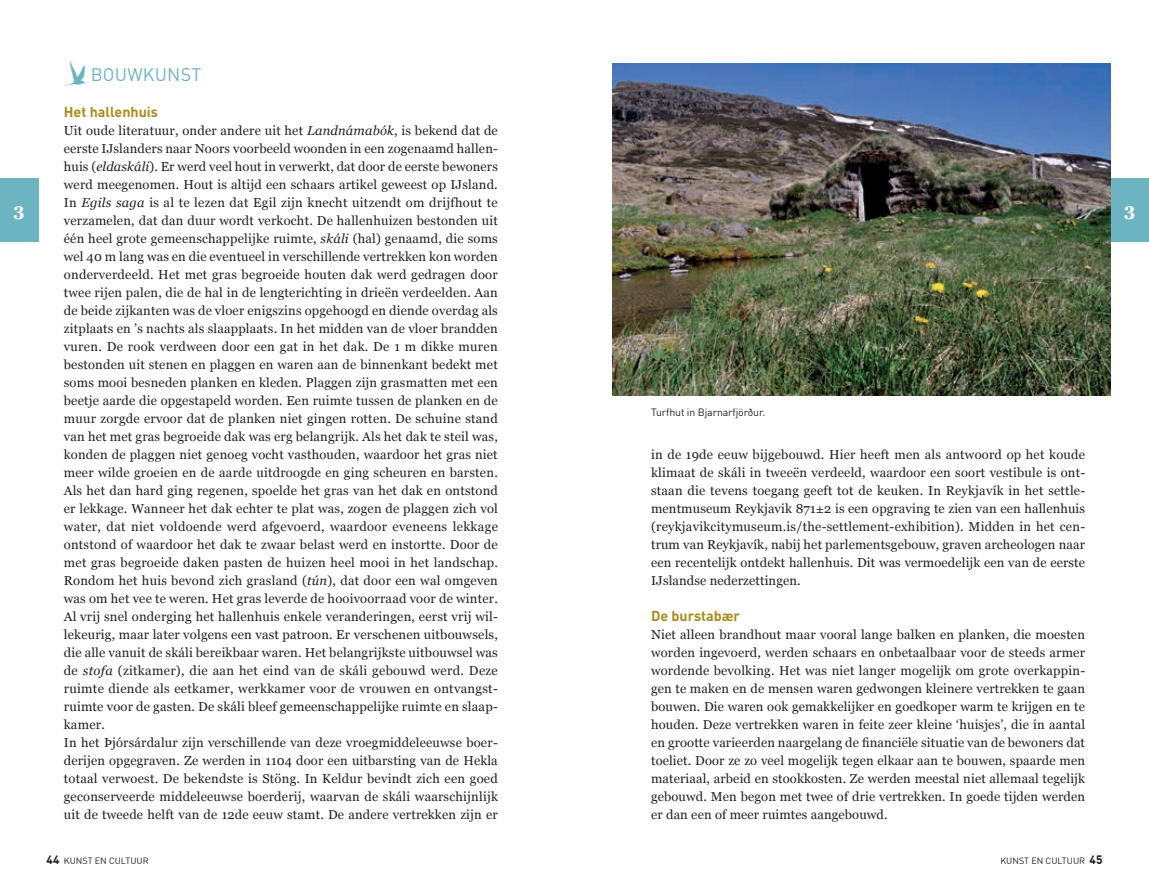
<style>
.page{position:relative;width:1149px;height:893px;background:#fff}
.page>*{position:absolute;margin:0;border:0;box-sizing:border-box;transform-origin:0 0}
.t1{font:18px "DIN Pro";letter-spacing:.01em;color:#6db4c2}
.t2{font:700 18px "Georgia";color:#fff}
.t3{font:700 14.25px "DIN Pro";color:#ab8a1b}
.t4{font:12.9px/18px "Georgia";letter-spacing:.015em;color:#231f20;text-align:justify}
.t5{font:700 12px "DIN Round Offc";color:#231f20}
.t6{font:10.5px "DIN Pro";letter-spacing:-.01em;color:#231f20}
.t7{font:9px "DIN Round Offc";color:#231f20}
.s1{font-family:"Dominicus";font-size:36px}
.s2{font-style:italic}
.s3{font-weight:700;font-size:12px}
</style>
<div class="page">
<div style="left:1110px;top:179px;width:38px;height:63px;background:#6db4c2"></div>
<div style="left:0;top:179px;width:38px;height:63px;background:#6db4c2"></div>
<img style="left:612px;top:64px;width:498px;height:331px">
<h1 class="t1" style="left:64px;top:60px;width:139px"><span class="s1">?</span> BOUWKUNST</h1>
<p class="t3" style="left:64px;top:100px;width:96px">Het hallenhuis</p>
<p class="t4" style="left:64px;top:122px;width:435px;text-align:left">Uit oude literatuur, onder andere uit het <span class="s2">Landnámabók</span>, is bekend dat de eerste IJslanders naar Noors voorbeeld woonden in een zogenaamd hallen&shy;huis (<span class="s2">eldaskáli</span>). Er werd veel hout in verwerkt, dat door de eerste bewoners werd meegenomen. Hout is altijd een schaars artikel geweest op IJsland.<br>In <span class="s2">Egils saga</span> is al te lezen dat Egil zijn knecht uitzendt om drijfhout te verzamelen, dat dan duur wordt verkocht. De hallenhuizen bestonden uit één heel grote gemeenschappelijke ruimte, <span class="s2">skáli</span> (hal) genaamd, die soms wel 40 m lang was en die eventueel in verschillende vertrekken kon worden onderverdeeld. Het met gras begroeide houten dak werd gedragen door twee rijen palen, die de hal in de lengterichting in drieën verdeelden. Aan de beide zijkanten was de vloer enigszins opgehoogd en diende overdag als zitplaats en ’s nachts als slaapplaats. In het midden van de vloer brandden vuren. De rook verdween door een gat in het dak. De 1 m dikke muren bestonden uit stenen en plaggen en waren aan de binnenkant bedekt met soms mooi besneden planken en kleden. Plaggen zijn grasmatten met een beetje aarde die opgestapeld worden. Een ruimte tussen de planken en de muur zorgde ervoor dat de planken niet gingen rotten. De schuine stand van het met gras begroeide dak was erg belangrijk. Als het dak te steil was, konden de plaggen niet genoeg vocht vasthouden, waardoor het gras niet meer wilde groeien en de aarde uitdroogde en ging scheuren en barsten.<br>Als het dan hard ging regenen, spoelde het gras van het dak en ontstond er lekkage. Wanneer het dak echter te plat was, zogen de plaggen zich vol water, dat niet voldoende werd afgevoerd, waardoor eveneens lekkage ontstond of waardoor het dak te zwaar belast werd en instortte. Door de met gras begroeide daken pasten de huizen heel mooi in het landschap.<br>Rondom het huis bevond zich grasland (<span class="s2">tún</span>), dat door een wal omgeven was om het vee te weren. Het gras leverde de hooivoorraad voor de winter.<br>Al vrij snel onderging het hallenhuis enkele veranderingen, eerst vrij wil&shy;lekeurig, maar later volgens een vast patroon. Er verschenen uitbouwsels, die alle vanuit de skáli bereikbaar waren. Het belangrijkste uitbouwsel was de <span class="s2">stofa</span> (zitkamer), die aan het eind van de skáli gebouwd werd. Deze ruimte diende als eetkamer, werkkamer voor de vrouwen en ontvangst&shy;ruimte voor de gasten. De skáli bleef gemeenschappelijke ruimte en slaap&shy;kamer.<br>In het Þjórsárdalur zijn verschillende van deze vroegmiddeleeuwse boer&shy;derijen opgegraven. Ze werden in 1104 door een uitbarsting van de Hekla totaal verwoest. De bekendste is Stöng. In Keldur bevindt zich een goed geconserveerde middeleeuwse boerderij, waarvan de skáli waarschijnlijk uit de tweede helft van de 12de eeuw stamt. De andere vertrekken zijn er</p>
<h1 class="t2" style="left:14px;top:198px;width:13px">3</h1>
<h1 class="t2" style="left:1123px;top:198px;width:13px">3</h1>
<p class="t6" style="left:651px;top:404px;width:116px">Turfhut in Bjarnarfjörður.</p>
<p class="t4" style="left:651px;top:446px;width:435px">in de 19de eeuw bijgebouwd. Hier heeft men als antwoord op het koude klimaat de skáli in tweeën verdeeld, waardoor een soort vestibule is ont&shy;staan die tevens toegang geeft tot de keuken. In Reykjavík in het settle&shy;mentmuseum Reykjavik 871±2 is een opgraving te zien van een hallenhuis (reykjavikcitymuseum.is/the-settlement-exhibition). Midden in het cen&shy;trum van Reykjavík, nabij het parlementsgebouw, graven archeologen naar een recentelijk ontdekt hallenhuis. Dit was vermoedelijk een van de eerste IJslandse nederzettingen.</p>
<p class="t3" style="left:651px;top:604px;width:90px">De burstabær</p>
<p class="t4" style="left:651px;top:626px;width:435px">Niet alleen brandhout maar vooral lange balken en planken, die moesten worden ingevoerd, werden schaars en onbetaalbaar voor de steeds armer wordende bevolking. Het was niet langer mogelijk om grote overkappin&shy;gen te maken en de mensen waren gedwongen kleinere vertrekken te gaan bouwen. Die waren ook gemakkelijker en goedkoper warm te krijgen en te houden. Deze vertrekken waren in feite zeer kleine ‘huisjes’, die in aantal en grootte varieerden naargelang de financiële situatie van de bewoners dat toeliet. Door ze zo veel mogelijk tegen elkaar aan te bouwen, spaarde men materiaal, arbeid en stookkosten. Ze werden meestal niet allemaal tegelijk gebouwd. Men begon met twee of drie vertrekken. In goede tijden werden er dan een of meer ruimtes aangebouwd.</p>
<p class="t7" style="left:46px;top:855px;width:104px"><span class="s3">44</span> KUNST EN CULTUUR</p>
<p class="t5" style="left:1089px;top:852px;width:15px">45</p>
<p class="t7" style="left:1000px;top:855px;width:86px">KUNST EN CULTUUR</p>
</div>
